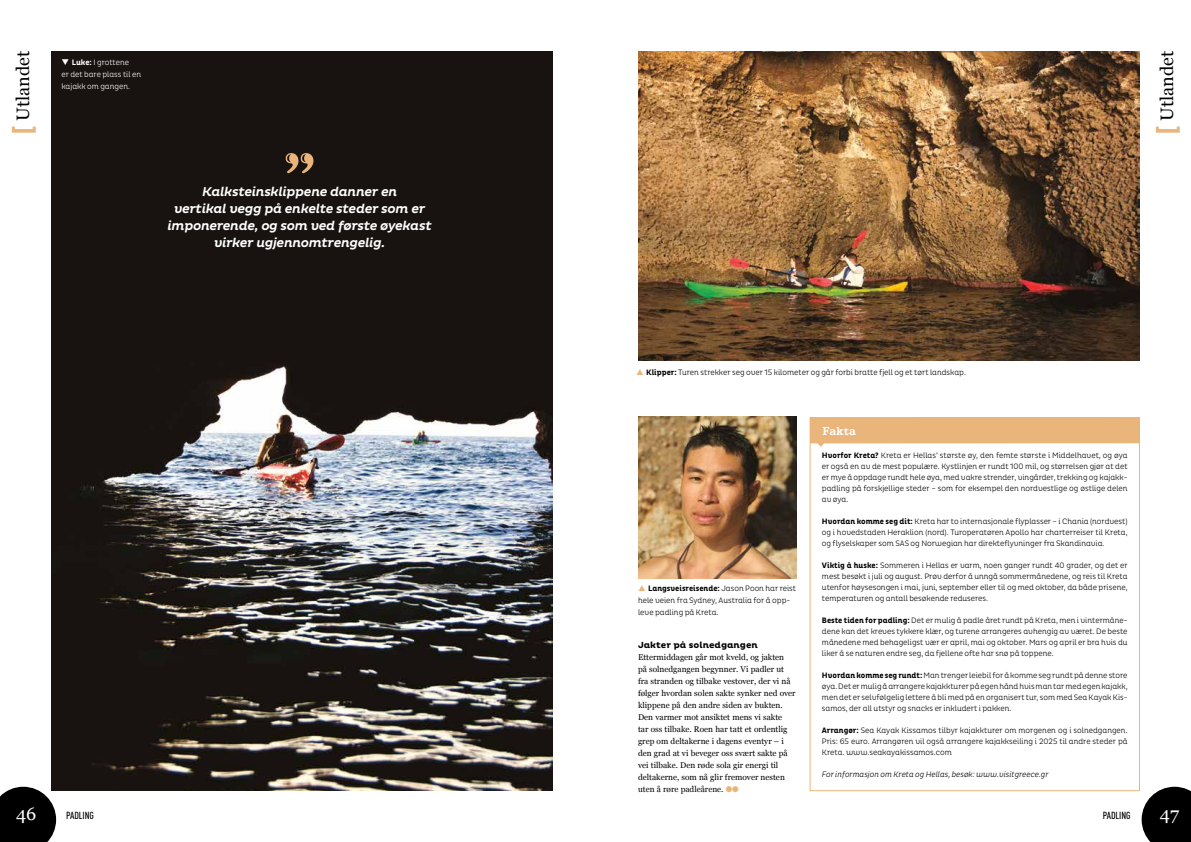
<style>
.page{position:relative;width:1191px;height:842px;background:#fff}
.page>*{position:absolute;margin:0;border:0;box-sizing:border-box;transform-origin:0 0}
.t1{font:18px "Georgia";color:#000}
.t2{font:18px "Georgia";color:#fff}
.t3{font:italic 500 13px/17px "Pluto";letter-spacing:-.03em;color:#fff;text-align:center}
.t4{font:700 12px "ATF Antique";color:#fff}
.t5{font:500 10.2px "DIN Cond";color:#000}
.t6{font:700 9px "Pluto";color:#000}
.t7{font:8.3px/12px "Georgia";color:#000}
.t8{font:300 8px/11px "Pluto Cond";color:#000;text-align:justify}
.t9{font:italic 300 8px "Pluto Cond";color:#000}
.t10{font:300 8px/12px "Pluto Cond";color:#fff}
.s1{font-weight:700}
.s2{color:#eab57b}
</style>
<div class="page">
<svg style="left:1141px;top:787px;width:50px;height:55px;background:#202020"></svg>
<svg style="left:0;top:787px;width:56px;height:55px;background:#1b1b1b"></svg>
<svg style="left:810px;top:417px;width:330px;height:30px;background:#ecbd8a"></svg>
<img style="left:638px;top:417px;width:159px;height:161px">
<img style="left:638px;top:51px;width:502px;height:309px">
<img style="left:51px;top:51px;width:502px;height:740px">
<svg style="left:286px;top:153px;width:27px;height:20px"></svg>
<svg style="left:12px;top:127px;width:24px;height:6px"></svg>
<svg style="left:1155px;top:127px;width:24px;height:6px"></svg>
<h1 class="t1" style="left:12px;top:121px;width:71px;rotate:-90deg">Utlandet</h1>
<h1 class="t1" style="left:1156px;top:121px;width:71px;rotate:-90deg">Utlandet</h1>
<p class="t10" style="left:61px;top:56px;width:81px">❑ <span class="s1">Luke:</span> I grottene<br>er det bare plass til en kajakk om gangen.</p>
<h2 class="t3" style="left:167px;top:184px;width:266px">Kalksteinsklippene danner en<br>vertikal vegg på enkelte steder som er imponerende, og som ved første øyekast virker ugjennomtrengelig.</h2>
<p class="t8" style="left:646px;top:367px;width:321px"><span class="s1">Klipper:</span> Turen strekker seg over 15 kilometer og går forbi bratte fjell og et tørt landskap.</p>
<p class="t8" style="left:638px;top:583px;width:160px;line-height:12px;text-align:left;text-indent:10px"><span class="s1">Langsveisreisende:</span> Jason Poon har reist hele veien fra Sydney, Australia for å opp&shy;leve padling på Kreta.</p>
<p class="t6" style="left:638px;top:640px;width:121px">Jakter på solnedgangen</p>
<p class="t7" style="left:638px;top:651px;width:159px">Ettermiddagen går mot kveld, og jakten<br>på solnedgangen begynner. Vi padler ut fra stranden og tilbake vestover, der vi nå følger hvordan solen sakte synker ned over klippene på den andre siden av bukten.<br>Den varmer mot ansiktet mens vi sakte<br>tar oss tilbake. Roen har tatt et ordentlig grep om deltakerne i dagens eventyr – i den grad at vi beveger oss svært sakte på vei tilbake. Den røde sola gir energi til deltakerne, som nå glir fremover nesten uten å røre padleårene. <span class="s2">●●</span></p>
<h3 class="t4" style="left:822px;top:424px;width:35px">Fakta</h3>
<p class="t8" style="left:822px;top:450px;width:307px"><span class="s1">Hvorfor Kreta?</span> Kreta er Hellas’ største øy, den femte største i Middelhavet, og øya er også en av de mest populære. Kystlinjen er rundt 100 mil, og størrelsen gjør at det er mye å oppdage rundt hele øya, med vakre strender, vingårder, trekking og kajakk&shy;padling på forskjellige steder – som for eksempel den nordvestlige og østlige delen av øya.</p>
<p class="t8" style="left:822px;top:516px;width:307px"><span class="s1">Hvordan komme seg dit:</span> Kreta har to internasjonale flyplasser – i Chania (nordvest) og i hovedstaden Heraklion (nord). Turoperatøren Apollo har charterreiser til Kreta, og flyselskaper som SAS og Norwegian har direkteflyvninger fra Skandinavia.</p>
<p class="t8" style="left:822px;top:560px;width:307px"><span class="s1">Viktig å huske:</span> Sommeren i Hellas er varm, noen ganger rundt 40 grader, og det er mest besøkt i juli og august. Prøv derfor å unngå sommermånedene, og reis til Kreta utenfor høysesongen i mai, juni, september eller til og med oktober, da både prisene, temperaturen og antall besøkende reduseres.</p>
<p class="t8" style="left:822px;top:615px;width:307px"><span class="s1">Beste tiden for padling:</span> Det er mulig å padle året rundt på Kreta, men i vintermåne&shy;dene kan det kreves tykkere klær, og turene arrangeres avhengig av været. De beste månedene med behageligst vær er april, mai og oktober. Mars og april er bra hvis du liker å se naturen endre seg, da fjellene ofte har snø på toppene.</p>
<p class="t8" style="left:822px;top:670px;width:307px"><span class="s1">Hvordan komme seg rundt:</span> Man trenger leiebil for å komme seg rundt på denne store øya. Det er mulig å arrangere kajakkturer på egen hånd hvis man tar med egen kajakk, men det er selvfølgelig lettere å bli med på en organisert tur, som med Sea Kayak Kis&shy;samos, der all utstyr og snacks er inkludert i pakken.</p>
<p class="t8" style="left:822px;top:725px;width:307px"><span class="s1">Arrangør:</span> Sea Kayak Kissamos tilbyr kajakkturer om morgenen og i solnedgangen.<br>Pris: 65 euro. Arrangøren vil også arrangere kajakkseiling i 2025 til andre steder på Kreta. www.seakayakissamos.com</p>
<p class="t9" style="left:822px;top:770px;width:228px">For informasjon om Kreta og Hellas, besøk: www.visitgreece.gr</p>
<h1 class="t2" style="left:16px;top:803px;width:22px">46</h1>
<p class="t5" style="left:66px;top:809px;width:29px">PADLING</p>
<p class="t5" style="left:1102px;top:809px;width:29px">PADLING</p>
<h1 class="t2" style="left:1160px;top:802px;width:21px">47</h1>
</div>
